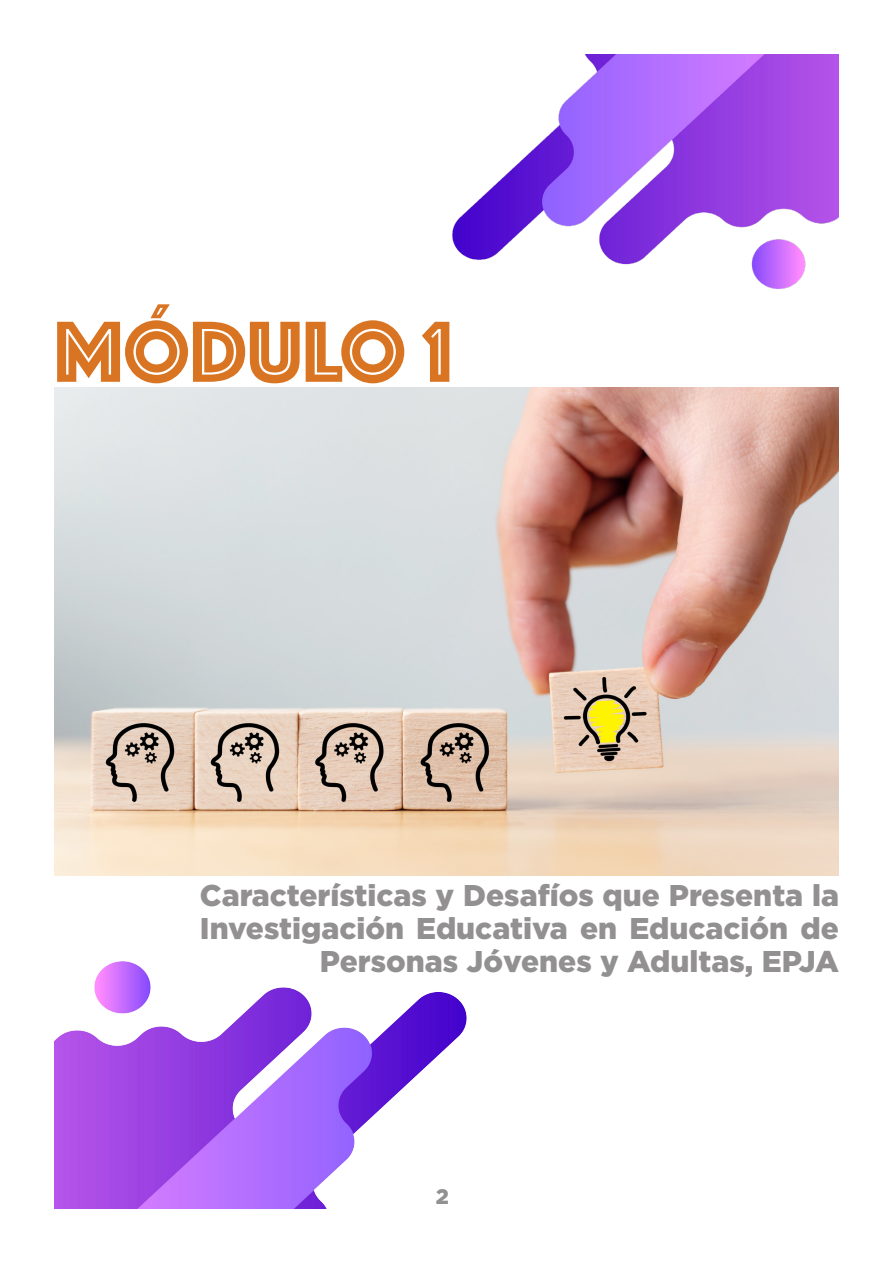
<style>
.page{position:relative;width:893px;height:1263px;background:#fff}
.page>*{position:absolute;margin:0;border:0;box-sizing:border-box;transform-origin:0 0}
.t1{font:90px "Phosphate Inline";color:#d97522}
.t2{font:900 30px/33px "Gotham";color:#929090;text-align:right}
.t3{font:900 21px "Gotham";color:#929090}
</style>
<div class="page">
<img style="left:452px;top:54px;width:387px;height:234px">
<img style="left:54px;top:961px;width:412px;height:248px">
<img style="left:54px;top:387px;width:785px;height:489px">
<p class="t1" style="left:54px;top:288px;width:400px">MÓDULO 1</p>
<p class="t2" style="left:200px;top:878px;width:641px">Características y Desafíos que Presenta la<br>Investigación Educativa en Educación de<br>Personas Jóvenes y Adultas, EPJA</p>
<p class="t3" style="left:436px;top:1184px;width:15px">2</p>
</div>
